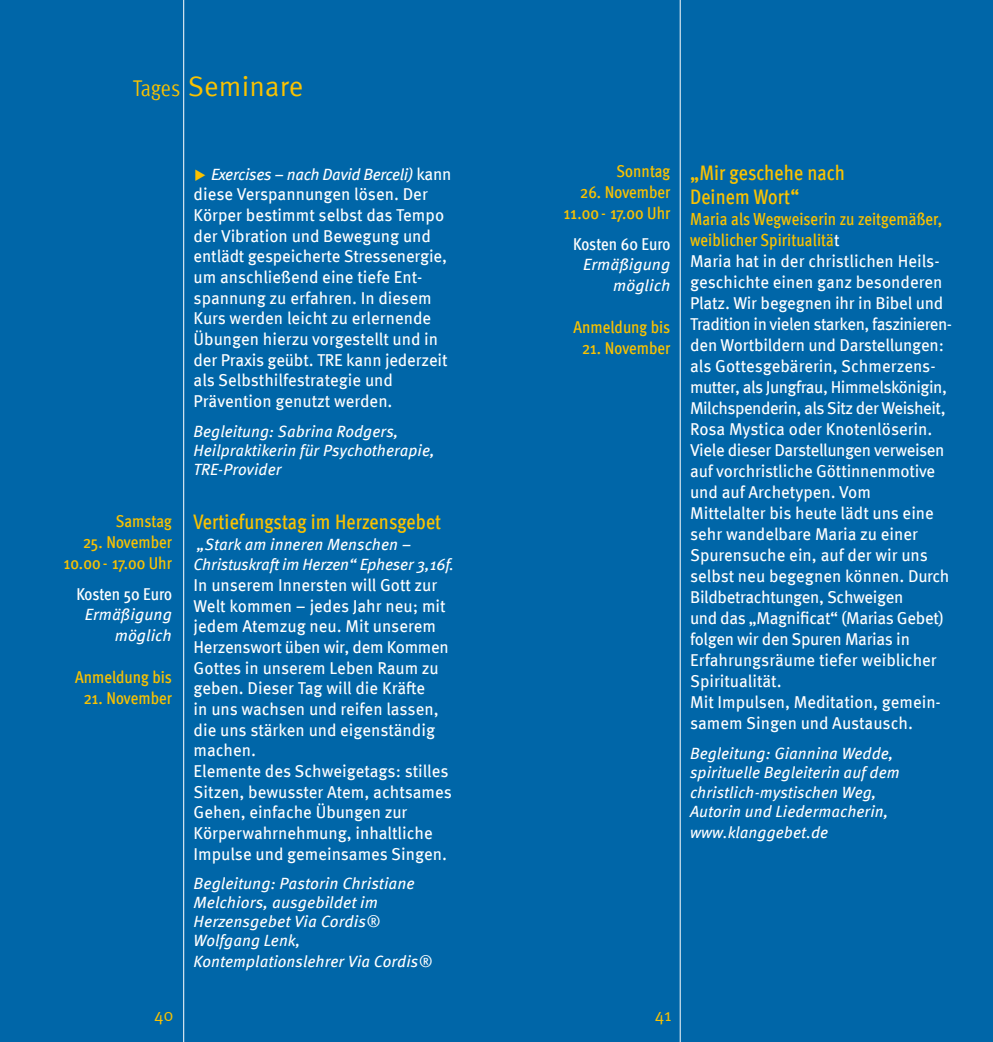
<style>
.page{position:relative;width:993px;height:1042px;background:#fff}
.page>*{position:absolute;margin:0;border:0;box-sizing:border-box;transform-origin:0 0}
.t1{font:28px "Meta Pro";letter-spacing:.005em;color:#fac200}
.t2{font:500 condensed 21px "Meta Pro";letter-spacing:.005em;color:#fac200}
.t3{font:500 condensed 17.5px/21px "Meta Pro";letter-spacing:.005em;color:#fac200}
.t4{font:17.5px "Meta Pro";color:#fac200}
.t5{font:17.15px/20.7px "Meta Pro";letter-spacing:-.005em;color:#fff}
.t6{font:500 condensed 17.15px "Meta Pro";letter-spacing:.005em;color:#fac200}
.t7{font:500 condensed 17.15px "Meta Pro";letter-spacing:-.005em;color:#fff}
.t8{font:italic 16.28px/21px "Meta Pro";color:#fff}
.t9{font:italic 16.28px "Meta Pro";letter-spacing:-.025em;color:#fff}
.s1{font-stretch:condensed;font-size:22.75px}
.s2{font-style:normal;font-size:17.15px}
.s3{font-weight:400;font-stretch:normal;font-size:17.15px;color:#fff}
</style>
<div class="page">
<div style="left:0;top:0;width:496px;height:1042px;background:#0066a8"></div>
<hr style="left:183px;top:0;width:1px;height:1042px;background:#fff">
<div style="left:496px;top:0;width:496px;height:1042px;background:#0066a8"></div>
<hr style="left:679px;top:0;width:1px;height:1042px;background:#fff">
<p class="t1" style="left:133px;top:65px;width:172px"><span class="s1">Tages</span> Seminare</p>
<p class="t6" style="left:116px;top:508px;width:58px">Samstag</p>
<p class="t6" style="left:83px;top:529px;width:90px">25. November</p>
<p class="t6" style="left:64px;top:550px;width:110px">10.00- 17.00 Uhr</p>
<p class="t7" style="left:76px;top:581px;width:97px">Kosten 50 Euro</p>
<p class="t8" style="left:85px;top:602px;width:89px;text-align:right">Ermäßigung möglich</p>
<p class="t6" style="left:75px;top:664px;width:98px">Anmeldung bis</p>
<p class="t6" style="left:84px;top:685px;width:90px">21. November</p>
<p class="t9" style="left:211px;top:162px;width:242px">Exercises – nach David Berceli) <span class="s2">kann</span></p>
<p class="t5" style="left:193px;top:183px;width:255px">diese Verspannungen lösen. Der<br>Körper bestimmt selbst das Tempo der Vibration und Bewegung und entlädt gespeicherte Stressenergie, um anschließend eine tiefe Ent&shy;spannung zu erfahren. In diesem<br>Kurs werden leicht zu erlernende<br>Übungen hierzu vorgestellt und in der Praxis geübt. TRE kann jederzeit als Selbsthilfestrategie und<br>Prävention genutzt werden.</p>
<p class="t8" style="left:193px;top:420px;width:243px;line-height:19.1px">Begleitung: Sabrina Rodgers,<br>Heilpraktikerin für Psychotherapie,<br>TRE-Provider</p>
<p class="t2" style="left:193px;top:506px;width:249px">Vertiefungstag im Herzensgebet</p>
<p class="t8" style="left:197px;top:532px;width:215px">„Stark am inneren Menschen –</p>
<p class="t8" style="left:193px;top:553px;width:262px">Christuskraft im Herzen“ Epheser 3,16f.</p>
<p class="t5" style="left:193px;top:574px;width:256px">In unserem Innersten will Gott zur<br>Welt kommen – jedes Jahr neu; mit jedem Atemzug neu. Mit unserem<br>Herzenswort üben wir, dem Kommen<br>Gottes in unserem Leben Raum zu geben. Dieser Tag will die Kräfte<br>in uns wachsen und reifen lassen, die uns stärken und eigenständig machen.</p>
<p class="t5" style="left:193px;top:759px;width:260px">Elemente des Schweigetags: stilles Sitzen, bewusster Atem, achtsames Gehen, einfache Übungen zur Körperwahrnehmung, inhaltliche Impulse und gemeinsames Singen.</p>
<p class="t8" style="left:193px;top:873px;width:222px;line-height:18.9px">Begleitung: Pastorin Christiane<br>Melchiors, ausgebildet im<br>Herzensgebet Via Cordis®</p>
<p class="t8" style="left:193px;top:928px;width:240px">Wolfgang Lenk,<br>Kontemplationslehrer Via Cordis®</p>
<p class="t6" style="left:616px;top:158px;width:55px">Sonntag</p>
<p class="t6" style="left:580px;top:179px;width:92px">26. November</p>
<p class="t6" style="left:563px;top:200px;width:108px">11.00- 17.00 Uhr</p>
<p class="t7" style="left:573px;top:231px;width:98px">Kosten 60 Euro</p>
<p class="t8" style="left:583px;top:252px;width:89px;text-align:right">Ermäßigung möglich</p>
<p class="t6" style="left:573px;top:314px;width:98px">Anmeldung bis</p>
<p class="t6" style="left:582px;top:335px;width:90px">21. November</p>
<p class="t4" style="left:154px;top:1001px;width:21px">40</p>
<p class="t4" style="left:654px;top:1001px;width:19px">41</p>
<p class="t2" style="left:690px;top:157px;width:156px">„Mir geschehe nach</p>
<p class="t2" style="left:690px;top:181px;width:111px">Deinem Wort“</p>
<p class="t3" style="left:690px;top:207px;width:253px">Maria als Wegweiserin zu zeitgemäßer, weiblicher Spiritualitä<span class="s3">t</span></p>
<p class="t5" style="left:690px;top:250px;width:263px">Maria hat in der christlichen Heils&shy;geschichte einen ganz besonderen Platz. Wir begegnen ihr in Bibel und Tradition in vielen starken, faszinieren&shy;den Wortbildern und Darstellungen: als Gottesgebärerin, Schmerzens&shy;mutter, als Jungfrau, Himmelskönigin, Milchspenderin, als Sitz der Weisheit, Rosa Mystica oder Knotenlöserin.</p>
<p class="t5" style="left:690px;top:439px;width:256px">Viele dieser Darstellungen verweisen auf vorchristliche Göttinnenmotive und auf Archetypen. Vom</p>
<p class="t5" style="left:690px;top:502px;width:261px">Mittelalter bis heute lädt uns eine sehr wandelbare Maria zu einer<br>Spurensuche ein, auf der wir uns selbst neu begegnen können. Durch<br>Bildbetrachtungen, Schweigen<br>und das „Magnificat“ (Marias Gebet) folgen wir den Spuren Marias in<br>Erfahrungsräume tiefer weiblicher<br>Spiritualität.</p>
<p class="t5" style="left:690px;top:691px;width:252px">Mit Impulsen, Meditation, gemein&shy;samem Singen und Austausch.</p>
<p class="t8" style="left:690px;top:743px;width:211px;line-height:19.2px">Begleitung: Giannina Wedde, spirituelle Begleiterin auf dem christlich-mystischen Weg,<br>Autorin und Liedermacherin,</p>
<p class="t8" style="left:690px;top:821px;width:139px">www.klanggebet.de</p>
</div>
